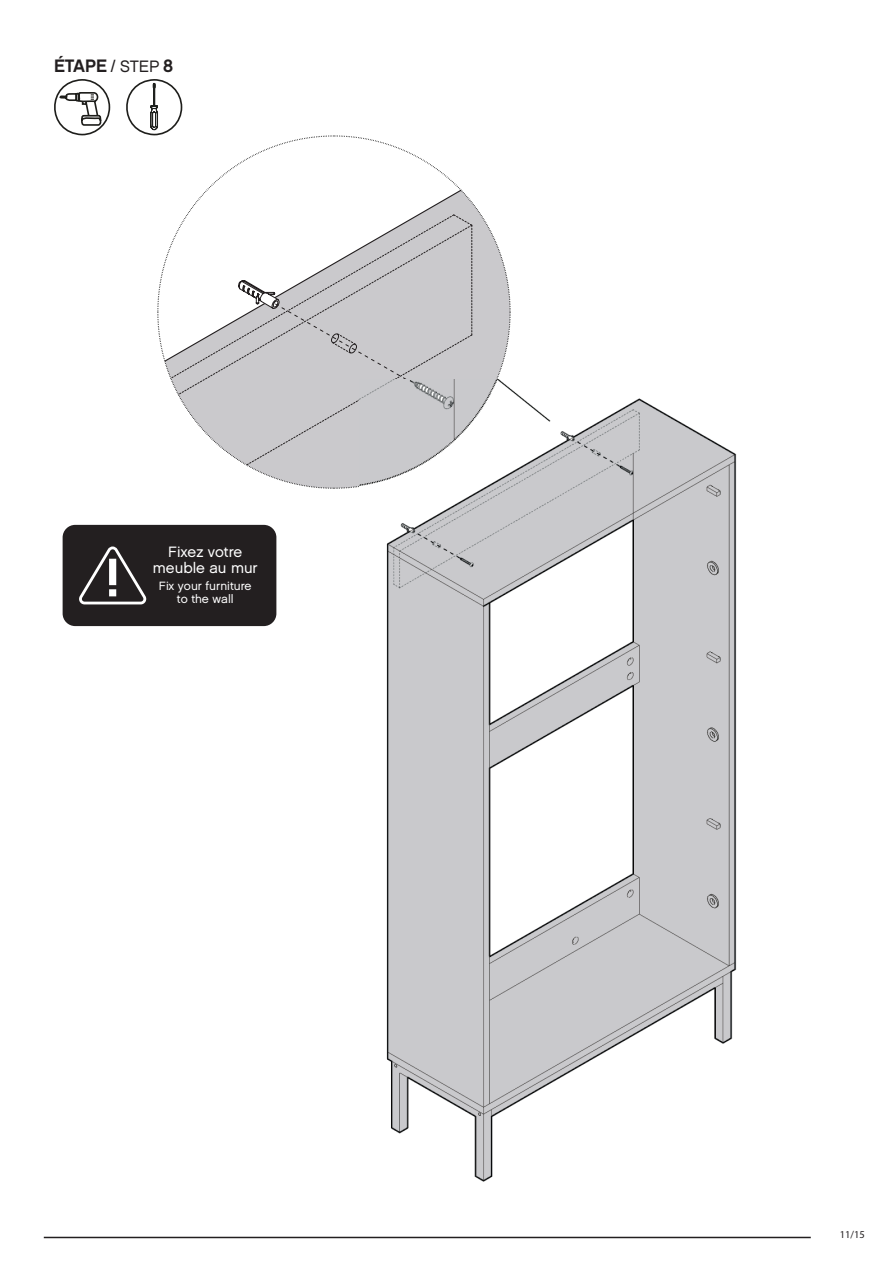
<style>
.page{position:relative;width:893px;height:1263px;background:#fff}
.page>*{position:absolute;margin:0;border:0;box-sizing:border-box;transform-origin:0 0}
.t1{font:18px "Chalet New York Nineteen Sixty";color:#231f20}
.t2{font:15px/16.5px "Chalet London Nineteen Sixty";color:#fff;text-align:center}
.t3{font:12px/13.5px "Chalet London Nineteen Sixty";color:#fff;text-align:center}
.t4{font:10.5px "Myriad Pro";color:#231f20}
.s1{font-family:"Chalet London Nineteen Sixty";font-size:16.5px}
</style>
<div class="page">
<hr style="left:44px;top:1237px;width:767px;height:1px;background:#231f20">
<img style="left:386px;top:399px;width:351px;height:783px">
<div style="left:63px;top:525px;width:213px;height:101px;background:#231f20;border-radius:13px"></div>
<svg style="left:54px;top:79px;width:586px;height:525px"></svg>
<h1 class="t1" style="left:54px;top:54px;width:121px">ÉTAPE <span class="s1">/ STEP</span> 8</h1>
<p class="t2" style="left:153px;top:543px;width:106px">Fixez votre meuble au mur</p>
<p class="t3" style="left:159px;top:579px;width:94px">Fix your furniture to the wall</p>
<p class="t4" style="left:840px;top:1228px;width:27px">11/15</p>
</div>
